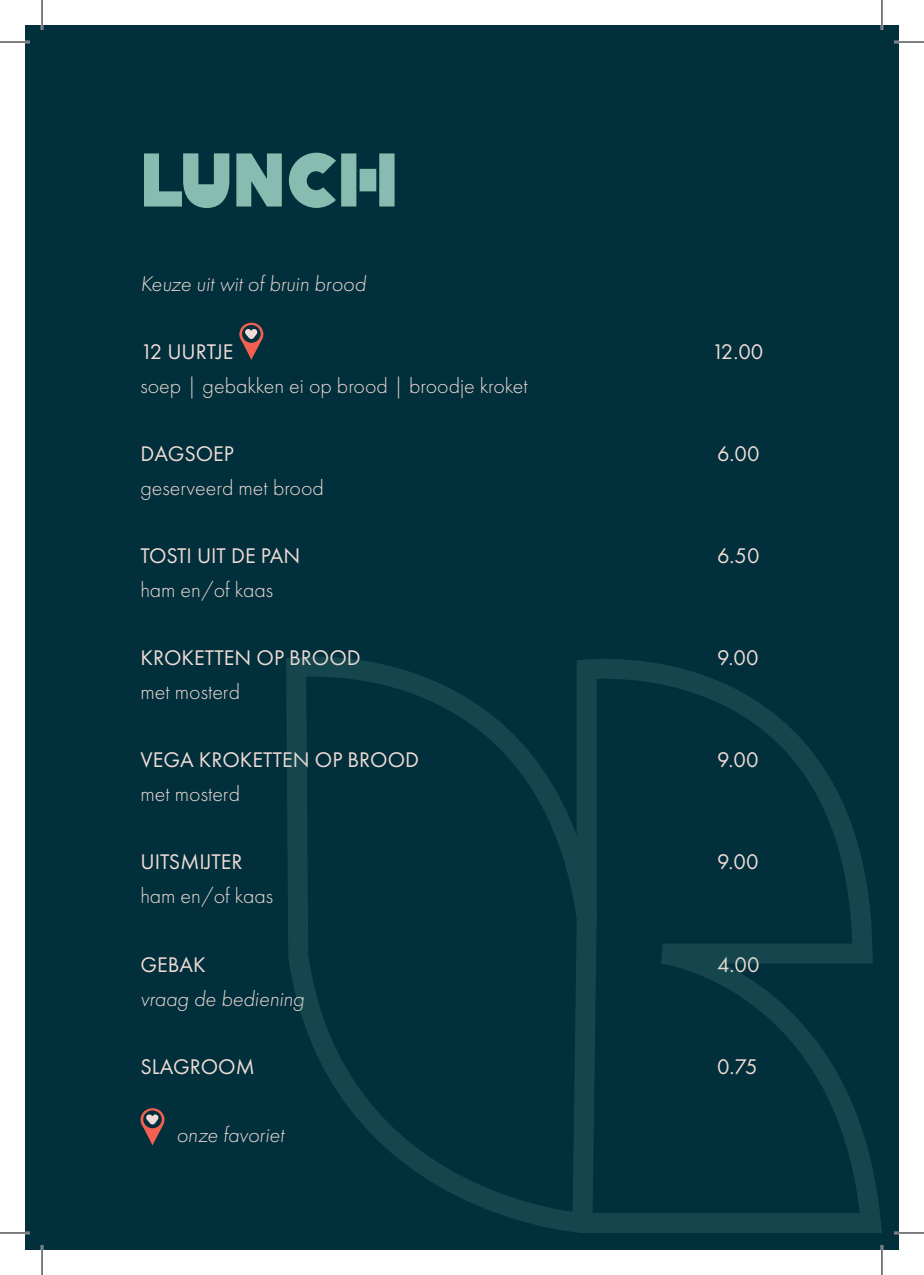
<style>
.page{position:relative;width:924px;height:1275px;background:#fff}
.page>*{position:absolute;margin:0;border:0;box-sizing:border-box;transform-origin:0 0}
.t1{font:78px "P22 Constructivist Pro";color:#86bdb0}
.t2{font:22px "Futura PT";color:#f0dcd7}
.t3{font:300 22px "Futura PT";color:#f0dcd7}
.t4{font:italic 300 22px "Futura PT";color:#f0dcd7}
</style>
<div class="page">
<div style="left:25px;top:25px;width:873px;height:1225px;background:#012f3b"></div>
<svg style="left:286px;top:657px;width:596px;height:576px"></svg>
<svg style="left:239px;top:323px;width:24px;height:37px"></svg>
<svg style="left:140px;top:1108px;width:25px;height:37px"></svg>
<hr style="left:0;top:41px;width:30px;height:2px;background:#fff">
<hr style="left:893px;top:41px;width:30px;height:2px;background:#fff">
<hr style="left:0;top:1231px;width:30px;height:3px;background:#fff">
<hr style="left:893px;top:1231px;width:30px;height:3px;background:#fff">
<hr style="left:41px;top:0;width:2px;height:30px;background:#fff">
<hr style="left:41px;top:1245px;width:2px;height:30px;background:#fff">
<hr style="left:880px;top:0;width:2px;height:30px;background:#fff">
<hr style="left:880px;top:1245px;width:2px;height:30px;background:#fff">
<hr style="left:0;top:42px;width:30px;height:1px;background:#000">
<hr style="left:893px;top:42px;width:30px;height:1px;background:#000">
<hr style="left:0;top:1232px;width:30px;height:1px;background:#000">
<hr style="left:893px;top:1232px;width:30px;height:1px;background:#000">
<hr style="left:42px;top:0;width:1px;height:30px;background:#000">
<hr style="left:42px;top:1245px;width:1px;height:30px;background:#000">
<hr style="left:881px;top:0;width:1px;height:30px;background:#000">
<hr style="left:881px;top:1245px;width:1px;height:30px;background:#000">
<h1 class="t1" style="left:140px;top:128px;width:259px">LuNCH</h1>
<p class="t4" style="left:140px;top:271px;width:227px">Keuze uit wit of bruin brood</p>
<p class="t2" style="left:140px;top:339px;width:94px">12 UURTJE</p>
<p class="t2" style="left:711px;top:339px;width:53px">12.00</p>
<p class="t3" style="left:140px;top:373px;width:388px">soep | gebakken ei op brood | broodje kroket</p>
<p class="t2" style="left:140px;top:441px;width:95px">DAGSOEP</p>
<p class="t2" style="left:716px;top:441px;width:44px">6.00</p>
<p class="t3" style="left:140px;top:475px;width:185px">geserveerd met brood</p>
<p class="t2" style="left:140px;top:543px;width:161px">TOSTI UIT DE PAN</p>
<p class="t2" style="left:716px;top:543px;width:44px">6.50</p>
<p class="t3" style="left:140px;top:577px;width:134px">ham en/of kaas</p>
<p class="t2" style="left:140px;top:645px;width:222px">KROKETTEN OP BROOD</p>
<p class="t2" style="left:716px;top:645px;width:43px">9.00</p>
<p class="t3" style="left:140px;top:679px;width:101px">met mosterd</p>
<p class="t2" style="left:140px;top:747px;width:280px">VEGA KROKETTEN OP BROOD</p>
<p class="t2" style="left:716px;top:747px;width:43px">9.00</p>
<p class="t3" style="left:140px;top:781px;width:101px">met mosterd</p>
<p class="t2" style="left:140px;top:849px;width:103px">UITSMIJTER</p>
<p class="t2" style="left:716px;top:849px;width:43px">9.00</p>
<p class="t3" style="left:140px;top:883px;width:134px">ham en/of kaas</p>
<p class="t2" style="left:140px;top:951px;width:67px">GEBAK</p>
<p class="t2" style="left:716px;top:951px;width:44px">4.00</p>
<p class="t4" style="left:140px;top:985px;width:165px">vraag de bediening</p>
<p class="t2" style="left:140px;top:1053px;width:116px">SLAGROOM</p>
<p class="t2" style="left:716px;top:1053px;width:42px">0.75</p>
<p class="t4" style="left:176px;top:1121px;width:109px">onze favoriet</p>
</div>
